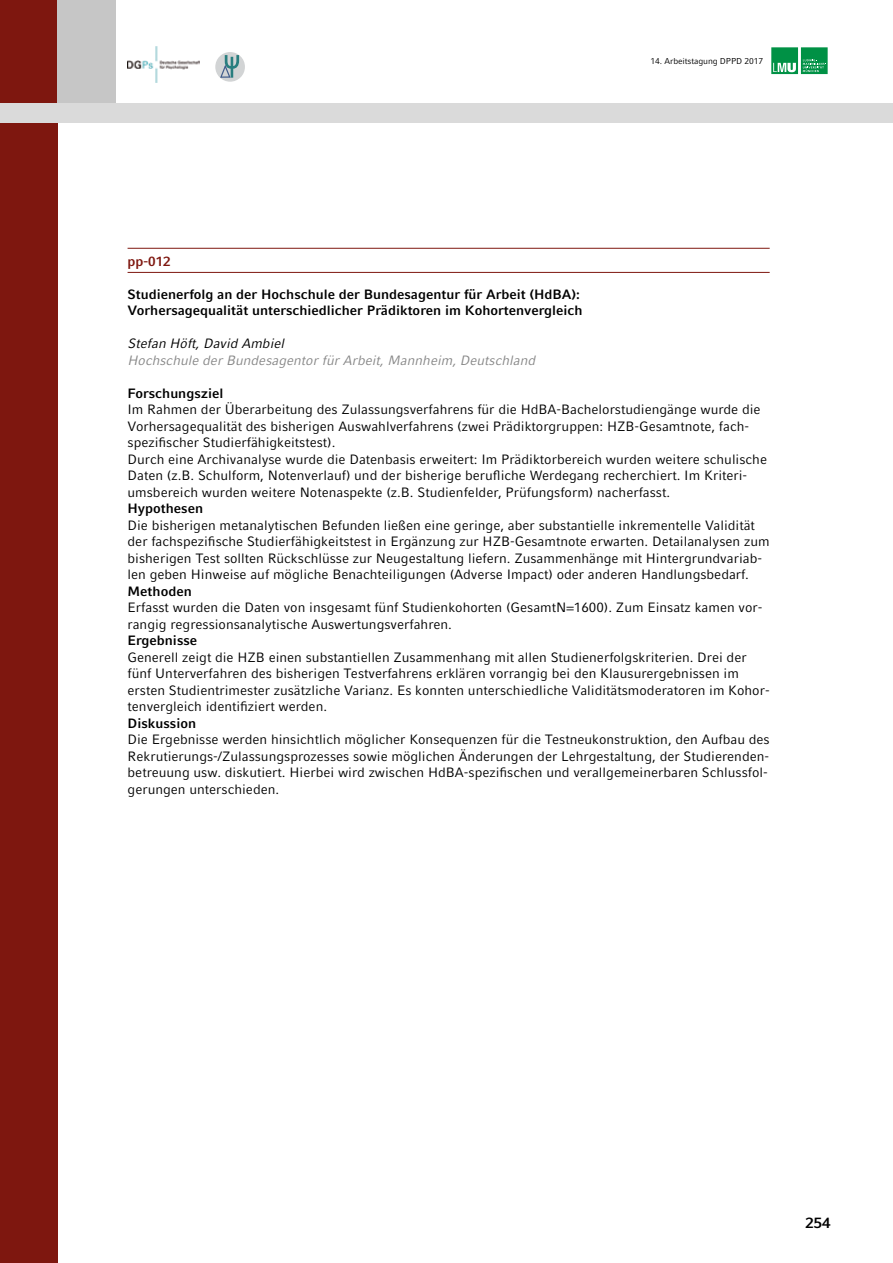
<style>
.page{position:relative;width:893px;height:1263px;background:#fff}
.page>*{position:absolute;margin:0;border:0;box-sizing:border-box;transform-origin:0 0}
.t1{font:700 15px "LMU Compatil Fact";color:#000}
.t2{font:13.5px/16.5px "LMU Compatil Fact";color:#000}
.t3{font:700 13.5px/16.5px "LMU Compatil Fact";color:#000}
.t4{font:italic 13.5px "LMU Compatil Fact";color:#878787}
.t5{font:italic 13.5px "LMU Compatil Fact";color:#000}
.t6{font:700 13.5px "LMU Compatil Fact";color:#7e170f}
.t7{font:8.55px "LMU Compatil Fact";letter-spacing:-.01em;color:#000}
</style>
<div class="page">
<div style="left:0;top:0;width:57px;height:1263px;background:#7e170f"></div>
<div style="left:57px;top:0;width:59px;height:113px;background:#c6c6c6"></div>
<div style="left:1px;top:104px;width:892px;height:19px;background:#dadada"></div>
<svg style="left:771px;top:47px;width:57px;height:27px;background:#32a669"></svg>
<div style="left:215px;top:52px;width:30px;height:30px;background:#d2d4d5;border-radius:50%"></div>
<svg style="left:219px;top:55px;width:20px;height:24px"></svg>
<img style="left:128px;top:47px;width:72px;height:36px">
<hr style="left:128px;top:248px;width:642px;height:1px;background:#7e170f">
<hr style="left:128px;top:272px;width:642px;height:1px;background:#7e170f">
<p class="t7" style="left:651px;top:56px;width:114px">14. Arbeitstagung DPPD 2017</p>
<p class="t6" style="left:128px;top:253px;width:45px">pp-012</p>
<p class="t3" style="left:128px;top:286px;width:456px">Studienerfolg an der Hochschule der Bundesagentur für Arbeit (HdBA):<br>Vorhersagequalität unterschiedlicher Prädiktoren im Kohortenvergleich</p>
<p class="t5" style="left:128px;top:336px;width:158px">Stefan Höft, David Ambiel</p>
<p class="t4" style="left:128px;top:352px;width:409px">Hochschule der Bundesagentor für Arbeit, Mannheim, Deutschland</p>
<p class="t3" style="left:128px;top:385px;width:97px">Forschungsziel</p>
<p class="t2" style="left:128px;top:401px;width:641px">Im Rahmen der Überarbeitung des Zulassungsverfahrens für die HdBA-Bachelorstudiengänge wurde die Vorhersagequalität des bisherigen Auswahlverfahrens (zwei Prädiktorgruppen: HZB-Gesamtnote, fach&shy;spezifischer Studierfähigkeitstest).<br>Durch eine Archivanalyse wurde die Datenbasis erweitert: Im Prädiktorbereich wurden weitere schulische Daten (z.B. Schulform, Notenverlauf) und der bisherige berufliche Werdegang recherchiert. Im Kriteri&shy;umsbereich wurden weitere Notenaspekte (z.B. Studienfelder, Prüfungsform) nacherfasst.</p>
<p class="t3" style="left:128px;top:500px;width:77px">Hypothesen</p>
<p class="t2" style="left:128px;top:517px;width:644px">Die bisherigen metanalytischen Befunden ließen eine geringe, aber substantielle inkrementelle Validität der fachspezifische Studierfähigkeitstest in Ergänzung zur HZB-Gesamtnote erwarten. Detailanalysen zum bisherigen Test sollten Rückschlüsse zur Neugestaltung liefern. Zusammenhänge mit Hintergrundvariab&shy;len geben Hinweise auf mögliche Benachteiligungen (Adverse Impact) oder anderen Handlungsbedarf.</p>
<p class="t3" style="left:128px;top:583px;width:66px">Methoden</p>
<p class="t2" style="left:128px;top:599px;width:636px">Erfasst wurden die Daten von insgesamt fünf Studienkohorten (GesamtN=1600). Zum Einsatz kamen vor&shy;rangig regressionsanalytische Auswertungsverfahren.</p>
<p class="t3" style="left:128px;top:632px;width:71px">Ergebnisse</p>
<p class="t2" style="left:128px;top:649px;width:644px">Generell zeigt die HZB einen substantiellen Zusammenhang mit allen Studienerfolgskriterien. Drei der fünf Unterverfahren des bisherigen Testverfahrens erklären vorrangig bei den Klausurergebnissen im ersten Studientrimester zusätzliche Varianz. Es konnten unterschiedliche Validitätsmoderatoren im Kohor&shy;tenvergleich identifiziert werden.</p>
<p class="t3" style="left:128px;top:714px;width:70px">Diskussion</p>
<p class="t2" style="left:128px;top:731px;width:644px">Die Ergebnisse werden hinsichtlich möglicher Konsequenzen für die Testneukonstruktion, den Aufbau des Rekrutierungs-/Zulassungsprozesses sowie möglichen Änderungen der Lehrgestaltung, der Studierenden&shy;betreuung usw. diskutiert. Hierbei wird zwischen HdBA-spezifischen und verallgemeinerbaren Schlussfol&shy;gerungen unterschieden.</p>
<p class="t1" style="left:806px;top:1214px;width:27px">254</p>
</div>
